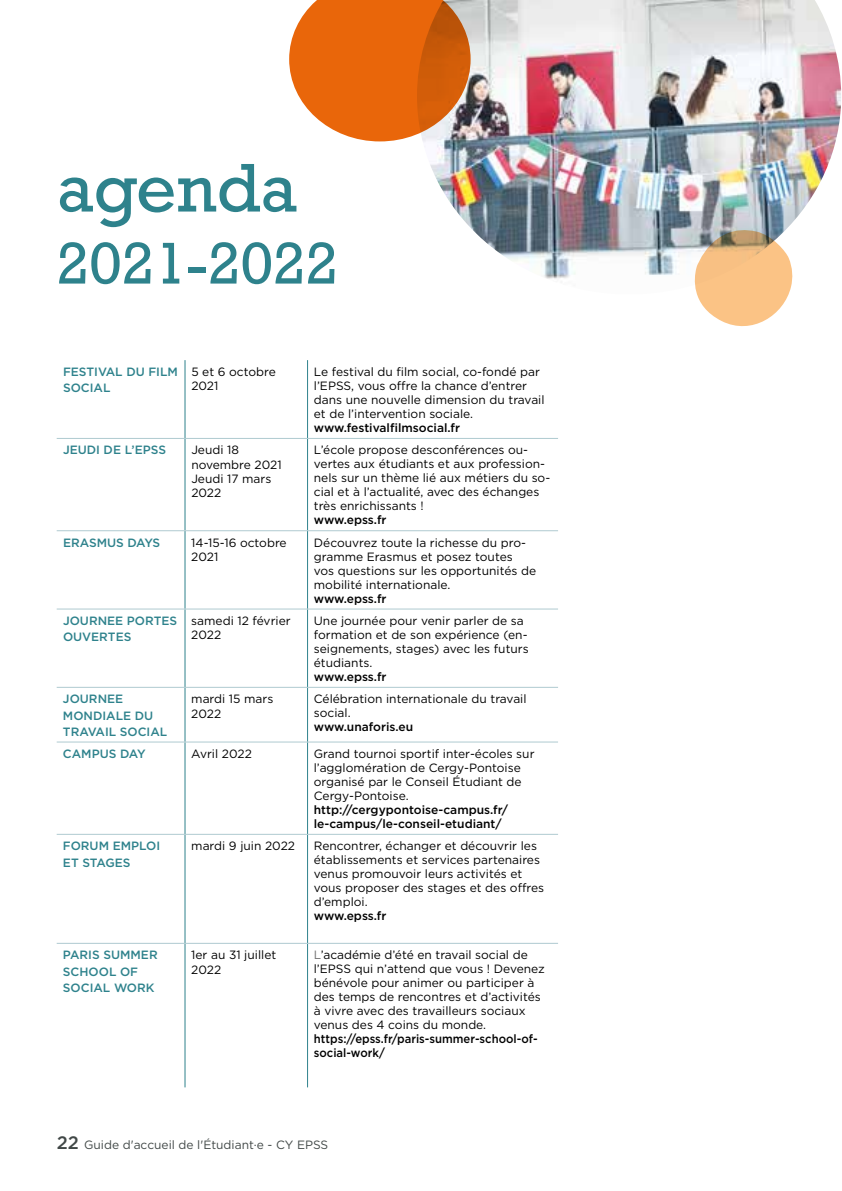
<style>
.page{position:relative;width:842px;height:1191px;background:#fff}
.page>*{position:absolute;margin:0;border:0;box-sizing:border-box;transform-origin:0 0}
.t1{font:70px "Rockwell";color:#2e828c}
.t2{font:60px "Rockwell";color:#2e828c}
.t3{font:12px/14px "Gotham";color:#000}
.t4{font:500 12px/16.2px "Gotham";color:#2e828c}
.t5{font:500 12px/14px "Gotham";color:#000}
.t6{font:500 12px/14px "Gotham";color:#000;scale:.94 1}
.t7{font:12px "Gotham";color:#414847}
.s1{color:#706f6f}
.s2{font-weight:500;font-size:18px}
</style>
<div class="page">
<svg style="left:697px;top:294px;width:92px;height:33px"></svg>
<img style="left:423px;top:0;width:418px;height:294px">
<svg style="left:289px;top:0;width:182px;height:141px;background:#e1772c"></svg>
<hr style="left:185px;top:360px;width:1px;height:78px;background:#2e828c">
<hr style="left:307px;top:360px;width:1px;height:78px;background:#2e828c">
<hr style="left:185px;top:439px;width:1px;height:91px;background:#2e828c">
<hr style="left:307px;top:439px;width:1px;height:91px;background:#2e828c">
<hr style="left:185px;top:531px;width:1px;height:78px;background:#2e828c">
<hr style="left:307px;top:531px;width:1px;height:78px;background:#2e828c">
<hr style="left:185px;top:609px;width:1px;height:78px;background:#2e828c">
<hr style="left:307px;top:609px;width:1px;height:78px;background:#2e828c">
<hr style="left:185px;top:687px;width:1px;height:55px;background:#2e828c">
<hr style="left:307px;top:687px;width:1px;height:55px;background:#2e828c">
<hr style="left:185px;top:742px;width:1px;height:92px;background:#2e828c">
<hr style="left:307px;top:742px;width:1px;height:92px;background:#2e828c">
<hr style="left:185px;top:834px;width:1px;height:109px;background:#2e828c">
<hr style="left:307px;top:834px;width:1px;height:109px;background:#2e828c">
<hr style="left:185px;top:943px;width:1px;height:144px;background:#2e828c">
<hr style="left:307px;top:943px;width:1px;height:144px;background:#2e828c">
<hr style="left:57px;top:438px;width:128px;height:1px;background:#afcad0">
<hr style="left:185px;top:438px;width:123px;height:1px;background:#afcad0">
<hr style="left:308px;top:438px;width:250px;height:1px;background:#afcad0">
<hr style="left:57px;top:530px;width:128px;height:1px;background:#afcad0">
<hr style="left:185px;top:530px;width:123px;height:1px;background:#afcad0">
<hr style="left:308px;top:530px;width:250px;height:1px;background:#afcad0">
<hr style="left:57px;top:608px;width:128px;height:1px;background:#afcad0">
<hr style="left:185px;top:608px;width:123px;height:1px;background:#afcad0">
<hr style="left:308px;top:608px;width:250px;height:1px;background:#afcad0">
<hr style="left:57px;top:687px;width:128px;height:1px;background:#afcad0">
<hr style="left:185px;top:687px;width:123px;height:1px;background:#afcad0">
<hr style="left:308px;top:687px;width:250px;height:1px;background:#afcad0">
<hr style="left:57px;top:741px;width:128px;height:1px;background:#afcad0">
<hr style="left:185px;top:741px;width:123px;height:1px;background:#afcad0">
<hr style="left:308px;top:741px;width:250px;height:1px;background:#afcad0">
<hr style="left:57px;top:834px;width:128px;height:1px;background:#afcad0">
<hr style="left:185px;top:834px;width:123px;height:1px;background:#afcad0">
<hr style="left:308px;top:834px;width:250px;height:1px;background:#afcad0">
<hr style="left:57px;top:943px;width:128px;height:1px;background:#afcad0">
<hr style="left:185px;top:943px;width:123px;height:1px;background:#afcad0">
<hr style="left:308px;top:943px;width:250px;height:1px;background:#afcad0">
<h1 class="t1" style="left:57px;top:148px;width:242px">agenda</h1>
<h2 class="t2" style="left:57px;top:229px;width:283px">2021-2022</h2>
<p class="t4" style="left:63px;top:363px;width:116px">FESTIVAL DU FILM<br>SOCIAL</p>
<p class="t3" style="left:191px;top:364px;width:86px">5 et 6 octobre<br>2021</p>
<p class="t3" style="left:314px;top:364px;width:232px">Le festival du film social, co-fondé par l’EPSS, vous offre la chance d’entrer dans une nouvelle dimension du travail et de l’intervention sociale.</p>
<p class="t5" style="left:314px;top:421px;width:148px">www.festivalfilmsocial.fr</p>
<p class="t4" style="left:63px;top:442px;width:105px">JEUDI DE L’EPSS</p>
<p class="t3" style="left:191px;top:443px;width:92px">Jeudi 18 novembre 2021<br>Jeudi 17 mars<br>2022</p>
<p class="t3" style="left:314px;top:443px;width:238px">L’école propose desconférences ou&shy;vertes aux étudiants et aux profession&shy;nels sur un thème lié aux métiers du so&shy;cial et à l’actualité, avec des échanges très enrichissants !</p>
<p class="t5" style="left:314px;top:513px;width:74px">www.epss.fr</p>
<p class="t4" style="left:63px;top:534px;width:99px">ERASMUS DAYS</p>
<p class="t3" style="left:191px;top:535px;width:97px">14-15-16 octobre<br>2021</p>
<p class="t3" style="left:314px;top:535px;width:224px">Découvrez toute la richesse du pro&shy;gramme Erasmus et posez toutes vos questions sur les opportunités de mobilité internationale.</p>
<p class="t5" style="left:314px;top:591px;width:74px">www.epss.fr</p>
<p class="t4" style="left:63px;top:612px;width:116px">JOURNEE PORTES<br>OUVERTES</p>
<p class="t3" style="left:191px;top:613px;width:101px">samedi 12 février<br>2022</p>
<p class="t3" style="left:314px;top:613px;width:216px">Une journée pour venir parler de sa formation et de son expérience (en&shy;seignements, stages) avec les futurs étudiants.</p>
<p class="t5" style="left:314px;top:669px;width:74px">www.epss.fr</p>
<p class="t4" style="left:63px;top:691px;width:106px">JOURNEE<br>MONDIALE DU<br>TRAVAIL SOCIAL</p>
<p class="t3" style="left:191px;top:691px;width:84px">mardi 15 mars<br>2022</p>
<p class="t3" style="left:314px;top:692px;width:214px">Célébration internationale du travail social.</p>
<p class="t5" style="left:314px;top:720px;width:101px">www.unaforis.eu</p>
<p class="t4" style="left:63px;top:745px;width:84px">CAMPUS DAY</p>
<p class="t3" style="left:191px;top:746px;width:62px">Avril 2022</p>
<p class="t3" style="left:314px;top:746px;width:222px">Grand tournoi sportif inter-écoles sur l’agglomération de Cergy-Pontoise organisé par le Conseil Étudiant de<br>Cergy-Pontoise.</p>
<p class="t5" style="left:314px;top:802px;width:196px">http://cergypontoise-campus.fr/ le-campus/le-conseil-etudiant/</p>
<p class="t4" style="left:63px;top:838px;width:99px">FORUM EMPLOI<br>ET STAGES</p>
<p class="t3" style="left:191px;top:839px;width:105px">mardi 9 juin 2022</p>
<p class="t3" style="left:314px;top:839px;width:232px">Rencontrer, échanger et découvrir les établissements et services partenaires venus promouvoir leurs activités et vous proposer des stages et des offres d’emploi.</p>
<p class="t5" style="left:314px;top:909px;width:74px">www.epss.fr</p>
<p class="t4" style="left:63px;top:947px;width:96px">PARIS SUMMER<br>SCHOOL OF<br>SOCIAL WORK</p>
<p class="t3" style="left:191px;top:947px;width:87px">1er au 31 juillet<br>2022</p>
<p class="t3" style="left:314px;top:948px;width:232px"><span class="s1">L</span>’académie d’été en travail social de l’EPSS qui n’attend que vous ! Devenez bénévole pour animer ou participer à des temps de rencontres et d’activités à vivre avec des travailleurs sociaux venus des 4 coins du monde.</p>
<p class="t6" style="left:314px;top:1032px;width:240px">https://epss.fr/paris-summer-school-of&shy;social-work/</p>
<p class="t7" style="left:57px;top:1136px;width:273px"><span class="s2">22</span> Guide d'accueil de l'Étudiant·e - CY EPSS</p>
</div>
